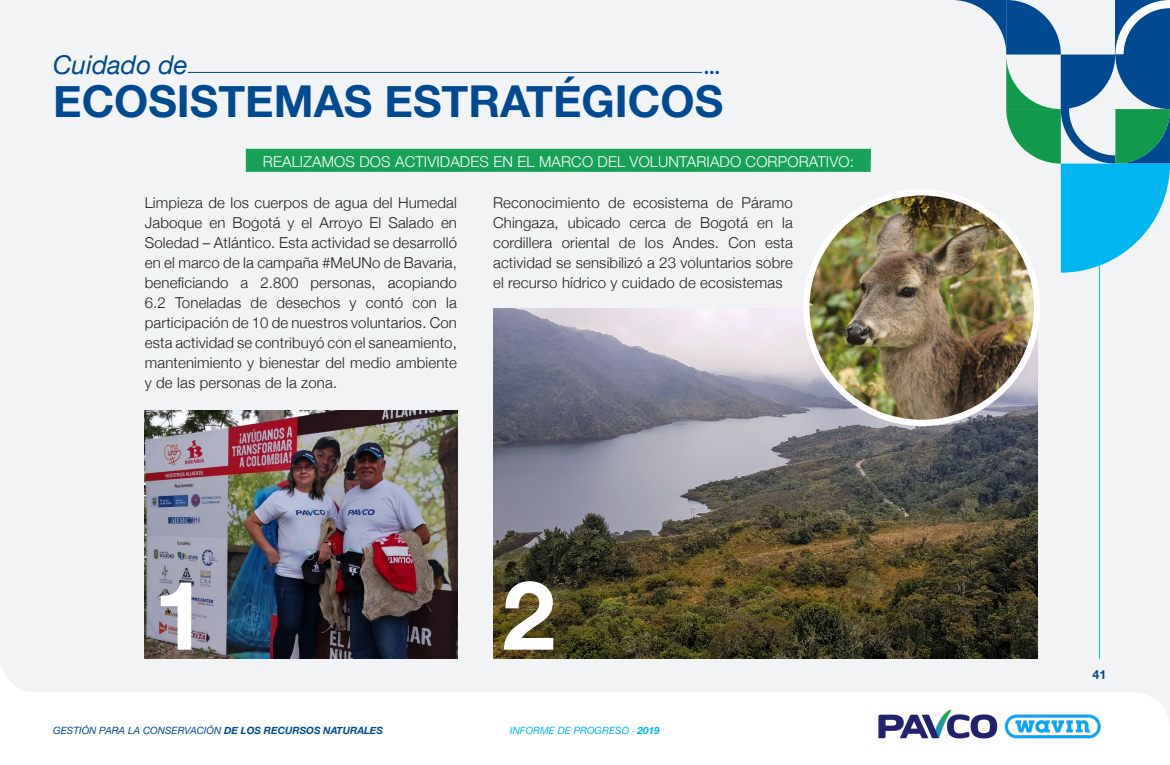
<style>
.page{position:relative;width:1170px;height:765px;background:#fff}
.page>*{position:absolute;margin:0;border:0;box-sizing:border-box;transform-origin:0 0}
.t1{font:700 95.88px "Helvetica Neue";color:#fff}
.t2{font:700 43.88px "Helvetica Neue";color:#014990}
.t3{font:italic 26px "Helvetica Neue";color:#014990}
.t4{font:300 15px/20px "Helvetica Neue";letter-spacing:.01em;color:#231f20;text-align:justify}
.t5{font:300 15px "Helvetica Neue";letter-spacing:.01em;color:#fff}
.t6{font:700 12.5px "Helvetica Neue";color:#014990}
.t7{font:italic 10px "Helvetica Neue";color:#014990}
.t8{font:italic 10px "Helvetica Neue";color:#00b6f0}
.s1{font-weight:700}
</style>
<div class="page">
<div style="left:0;top:0;width:1169px;height:765px;background:#f2f3f4"></div>
<hr style="left:1098px;top:234px;width:1px;height:425px;background:#00b6f0">
<svg style="left:953px;top:0;width:216px;height:273px"></svg>
<hr style="left:188px;top:72px;width:514px;height:1px;background:#014990">
<svg style="left:704px;top:71px;width:14px;height:3px"></svg>
<img style="left:493px;top:308px;width:543px;height:348px">
<img style="left:145px;top:411px;width:313px;height:245px">
<img style="left:806px;top:192px;width:230px;height:231px;border-radius:115px">
<div style="left:803px;top:189px;width:237px;height:237px;border:6px solid #fff;border-radius:50%"></div>
<div style="left:246px;top:149px;width:624px;height:23px;background:#19a159"></div>
<svg style="left:0;top:656px;width:1169px;height:109px;fill:#fff"></svg>
<img style="left:866px;top:697px;width:246px;height:53px">
<p class="t3" style="left:53px;top:46px;width:136px">Cuidado de</p>
<p class="t2" style="left:53px;top:67px;width:671px">ECOSISTEMAS ESTRATÉGICOS</p>
<p class="t5" style="left:263px;top:149px;width:592px">REALIZAMOS DOS ACTIVIDADES EN EL MARCO DEL VOLUNTARIADO CORPORATIVO:</p>
<p class="t4" style="left:145px;top:192px;width:314px">Limpieza de los cuerpos de agua del Humedal Jaboque en Bogotá y el Arroyo El Salado en Soledad – Atlántico. Esta actividad se desarrolló en el marco de la campaña #MeUNo de Bavaria, beneficiando a 2.800 personas, acopiando 6.2 Toneladas de desechos y contó con la participación de 10 de nuestros voluntarios. Con esta actividad se contribuyó con el saneamiento, mantenimiento y bienestar del medio ambiente y de las personas de la zona.</p>
<p class="t4" style="left:493px;top:192px;width:301px">Reconocimiento de ecosistema de Páramo Chingaza, ubicado cerca de Bogotá en la cordillera oriental de los Andes. Con esta actividad se sensibilizó a 23 voluntarios sobre el recurso hídrico y cuidado de ecosistemas</p>
<p class="t1" style="left:154px;top:540px;width:55px">1</p>
<p class="t1" style="left:502px;top:540px;width:55px">2</p>
<p class="t7" style="left:53px;top:723px;width:331px">GESTIÓN PARA LA CONSERVACIÓN <span class="s1">DE LOS RECURSOS NATURALES</span></p>
<p class="t8" style="left:510px;top:723px;width:151px">INFORME DE PROGRESO · <span class="s1">2019</span></p>
<p class="t6" style="left:1092px;top:665px;width:15px">41</p>
</div>
